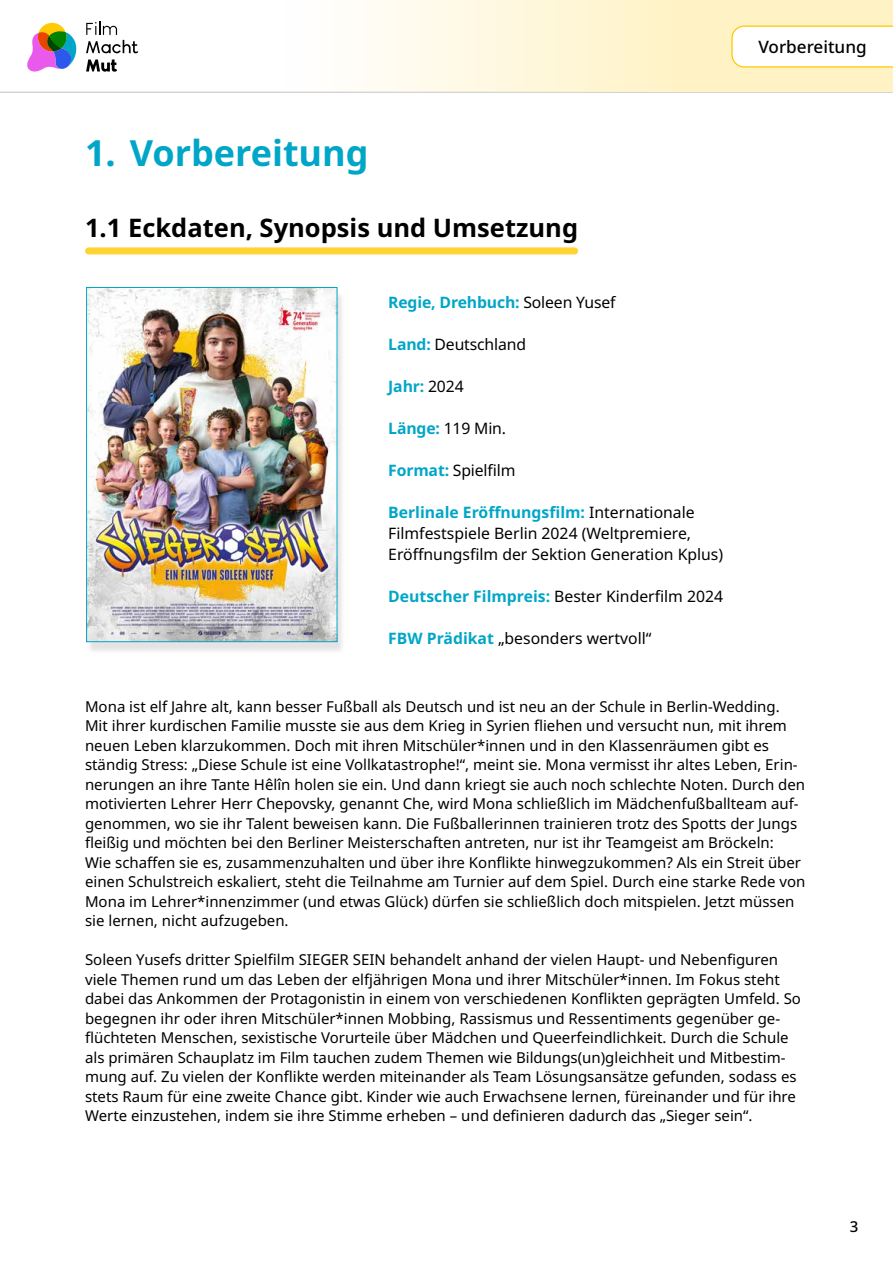
<style>
.page{position:relative;width:893px;height:1263px;background:#fff}
.page>*{position:absolute;margin:0;border:0;box-sizing:border-box;transform-origin:0 0}
.t1{font:700 36px "Noto Sans";color:#00a6c7}
.t2{font:700 25.5px "Noto Sans";color:#000}
.t3{font:500 17.1px "Noto Sans";color:#000}
.t4{font:15.75px/21px "Noto Sans";color:#000}
.t5{font:700 15.75px "Noto Sans";letter-spacing:-.01em;color:#00a6c7}
.t6{font:15px/19.5px "Noto Sans";color:#000}
.t7{font:500 15px "Noto Sans";color:#000}
.s1{font-weight:400;color:#000}
.s2{font-weight:700;color:#00a6c7}
</style>
<div class="page">
<svg style="left:86px;top:22px;width:52px;height:31px"></svg>
<svg style="left:86px;top:60px;width:31px;height:12px"></svg>
<div style="left:38px;top:23px;width:28px;height:29px;background:#ffc906;border-radius:50%"></div>
<svg style="left:27px;top:30px;width:50px;height:42px"></svg>
<hr style="left:0;top:92px;width:893px;height:1px;background:#c2c2c2">
<div style="left:285px;top:0;width:608px;height:91px;background:linear-gradient(to right,#fffdf9,#fff0b9)"></div>
<svg style="left:731px;top:25px;width:162px;height:43px"></svg>
<div style="left:89px;top:247px;width:486px;height:7px;background:#ffd332"></div>
<div style="left:86px;top:291px;width:260px;height:363px;background:#000;opacity:.11"></div>
<img style="left:88px;top:289px;width:247px;height:351px">
<div style="left:86px;top:287px;width:251px;height:355px;border:1px solid #00a6c7"></div>
<h1 class="t1" style="left:85px;top:128px;width:285px">1. Vorbereitung</h1>
<h2 class="t2" style="left:85px;top:210px;width:495px">1.1 Eckdaten, Synopsis und Umsetzung</h2>
<p class="t5" style="left:388px;top:291px;width:229px">Regie, Drehbuch: <span class="s1">Soleen Yusef</span></p>
<p class="t4" style="left:388px;top:334px;width:139px"><span class="s2">Land:</span> Deutschland</p>
<p class="t5" style="left:388px;top:375px;width:77px">Jahr: <span class="s1">2024</span></p>
<p class="t4" style="left:388px;top:418px;width:119px"><span class="s2">Länge:</span> 119 Min.</p>
<p class="t4" style="left:388px;top:460px;width:129px"><span class="s2">Format:</span> Spielfilm</p>
<p class="t4" style="left:388px;top:502px;width:336px"><span class="s2">Berlinale Eröffnungsfilm:</span> Internationale<br>Filmfestspiele Berlin 2024 (Weltpremiere,<br>Eröffnungsfilm der Sektion Generation Kplus)</p>
<p class="t4" style="left:388px;top:586px;width:336px"><span class="s2">Deutscher Filmpreis:</span> Bester Kinderfilm 2024</p>
<p class="t4" style="left:388px;top:628px;width:265px"><span class="s2">FBW Prädikat</span> „besonders wertvoll“</p>
<p class="t3" style="left:758px;top:34px;width:110px">Vorbereitung</p>
<p class="t6" style="left:85px;top:697px;width:722px">Mona ist elf Jahre alt, kann besser Fußball als Deutsch und ist neu an der Schule in Berlin-Wedding.<br>Mit ihrer kurdischen Familie musste sie aus dem Krieg in Syrien fliehen und versucht nun, mit ihrem neuen Leben klarzukommen. Doch mit ihren Mitschüler*innen und in den Klassenräumen gibt es ständig Stress: „Diese Schule ist eine Vollkatastrophe!“, meint sie. Mona vermisst ihr altes Leben, Erin&shy;nerungen an ihre Tante Hêlîn holen sie ein. Und dann kriegt sie auch noch schlechte Noten. Durch den motivierten Lehrer Herr Chepovsky, genannt Che, wird Mona schließlich im Mädchenfußballteam auf&shy;genommen, wo sie ihr Talent beweisen kann. Die Fußballerinnen trainieren trotz des Spotts der Jungs fleißig und möchten bei den Berliner Meisterschaften antreten, nur ist ihr Teamgeist am Bröckeln:<br>Wie schaffen sie es, zusammenzuhalten und über ihre Konflikte hinwegzukommen? Als ein Streit über einen Schulstreich eskaliert, steht die Teilnahme am Turnier auf dem Spiel. Durch eine starke Rede von Mona im Lehrer*innenzimmer (und etwas Glück) dürfen sie schließlich doch mitspielen. Jetzt müssen sie lernen, nicht aufzugeben.</p>
<p class="t6" style="left:85px;top:950px;width:717px">Soleen Yusefs dritter Spielfilm SIEGER SEIN behandelt anhand der vielen Haupt- und Nebenfiguren viele Themen rund um das Leben der elfjährigen Mona und ihrer Mitschüler*innen. Im Fokus steht dabei das Ankommen der Protagonistin in einem von verschiedenen Konflikten geprägten Umfeld. So begegnen ihr oder ihren Mitschüler*innen Mobbing, Rassismus und Ressentiments gegenüber ge&shy;flüchteten Menschen, sexistische Vorurteile über Mädchen und Queerfeindlichkeit. Durch die Schule als primären Schauplatz im Film tauchen zudem Themen wie Bildungs(un)gleichheit und Mitbestim&shy;mung auf. Zu vielen der Konflikte werden miteinander als Team Lösungsansätze gefunden, sodass es stets Raum für eine zweite Chance gibt. Kinder wie auch Erwachsene lernen, füreinander und für ihre Werte einzustehen, indem sie ihre Stimme erheben – und definieren dadurch das „Sieger sein“.</p>
<p class="t7" style="left:850px;top:1216px;width:10px">3</p>
</div>
